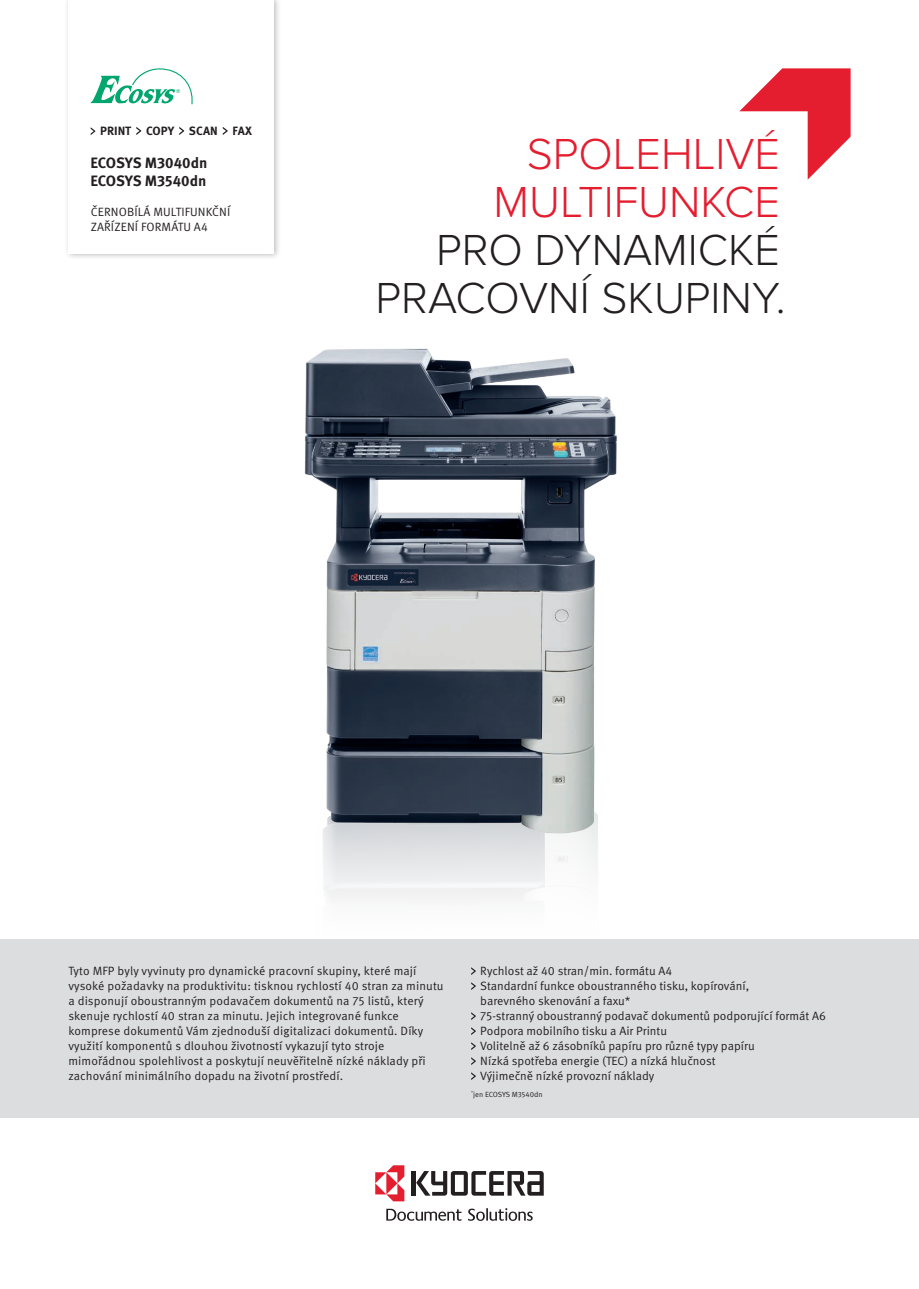
<style>
.page{position:relative;width:919px;height:1289px;background:#fff}
.page>*{position:absolute;margin:0;border:0;box-sizing:border-box;transform-origin:0 0}
.Headline_30_32_black{font:300 45px/48px "Proxima Nova";color:#231f20;text-align:right}
.Headline_30_32_black-2{font:300 45px/48px "Proxima Nova";color:#e41d2f;text-align:right}
.t1{font:700 15px/18px "Meta Pro";color:#231f20}
.Bodycopy_8_10_black{font:12px/15px "Meta Pro Norm";color:#231f20}
.t2{font:700 12px "Meta Pro";color:#231f20}
.t3{font:7.5px "Meta Pro Norm";color:#231f20}
</style>
<div class="page">
<img style="left:304px;top:348px;width:313px;height:552px">
<svg style="left:739px;top:68px;width:111px;height:112px"></svg>
<div style="left:411px;top:1170px;width:5px;height:25px;background:#231f20"></div>
<svg style="left:416px;top:1171px;width:127px;height:24px"></svg>
<svg style="left:468px;top:1208px;width:64px;height:12px"></svg>
<svg style="left:386px;top:1208px;width:75px;height:12px"></svg>
<svg style="left:375px;top:1165px;width:29px;height:36px"></svg>
<div style="left:64px;top:0;width:217px;height:260px;background:#231f20;opacity:.3"></div>
<div style="left:68px;top:0;width:206px;height:253px;background:#fff"></div>
<div style="left:0;top:939px;width:918px;height:178px;background:#dcdddf"></div>
<svg style="left:91px;top:68px;width:101px;height:37px"></svg>
<svg style="left:91px;top:127px;width:4px;height:8px"></svg>
<svg style="left:136px;top:127px;width:5px;height:8px"></svg>
<svg style="left:179px;top:127px;width:5px;height:8px"></svg>
<svg style="left:223px;top:127px;width:5px;height:8px"></svg>
<svg style="left:471px;top:967px;width:4px;height:8px"></svg>
<svg style="left:471px;top:982px;width:4px;height:8px"></svg>
<svg style="left:471px;top:1012px;width:4px;height:8px"></svg>
<svg style="left:471px;top:1027px;width:4px;height:8px"></svg>
<svg style="left:471px;top:1042px;width:4px;height:8px"></svg>
<svg style="left:471px;top:1057px;width:4px;height:8px"></svg>
<svg style="left:471px;top:1072px;width:4px;height:8px"></svg>
<p class="t2" style="left:100px;top:122px;width:153px">PRINT COPY SCAN FAX</p>
<p class="t1" style="left:91px;top:153px;width:118px">ECOSYS M3040dn<br>ECOSYS M3540dn</p>
<p class="Bodycopy_8_10_black" style="left:91px;top:204px;width:141px">ČERNOBÍLÁ MULTIFUNKČNÍ</p>
<p class="Bodycopy_8_10_black" style="left:91px;top:219px;width:119px">ZAŘÍZENÍ FORMÁTU A4</p>
<p class="Headline_30_32_black-2" style="left:493px;top:131px;width:288px">SPOLEHLIVÉ<br>MULTIFUNKCE</p>
<p class="Headline_30_32_black" style="left:375px;top:227px;width:411px">PRO DYNAMICKÉ<br>PRACOVNÍ SKUPINY.</p>
<p class="Bodycopy_8_10_black" style="left:68px;top:962px;width:376px">Tyto MFP byly vyvinuty pro dynamické pracovní skupiny, které mají vysoké požadavky na produktivitu: tisknou rychlostí 40 stran za minutu a disponují oboustranným podavačem dokumentů na 75 listů, který skenuje rychlostí 40 stran za minutu. Jejich integrované funkce komprese dokumentů Vám zjednoduší digitalizaci dokumentů. Díky využití komponentů s dlouhou životností vykazují tyto stroje mimořádnou spolehlivost a poskytují neuvěřitelně nízké náklady při zachování minimálního dopadu na životní prostředí.</p>
<p class="Bodycopy_8_10_black" style="left:480px;top:962px;width:193px">Rychlost až 40 stran/min. formátu A4</p>
<p class="Bodycopy_8_10_black" style="left:480px;top:977px;width:271px">Standardní funkce oboustranného tisku, kopírování, barevného skenování a faxu*</p>
<p class="Bodycopy_8_10_black" style="left:480px;top:1007px;width:347px">75-stranný oboustranný podavač dokumentů podporující formát A6</p>
<p class="Bodycopy_8_10_black" style="left:480px;top:1022px;width:188px">Podpora mobilního tisku a Air Printu</p>
<p class="Bodycopy_8_10_black" style="left:480px;top:1037px;width:276px">Volitelně až 6 zásobníků papíru pro různé typy papíru</p>
<p class="Bodycopy_8_10_black" style="left:480px;top:1052px;width:237px">Nízká spotřeba energie (TEC) a nízká hlučnost</p>
<p class="Bodycopy_8_10_black" style="left:480px;top:1067px;width:176px">Výjimečně nízké provozní náklady</p>
<p class="t3" style="left:471px;top:1088px;width:73px"><sup>*</sup>jen ECOSYS M3540dn</p>
</div>
